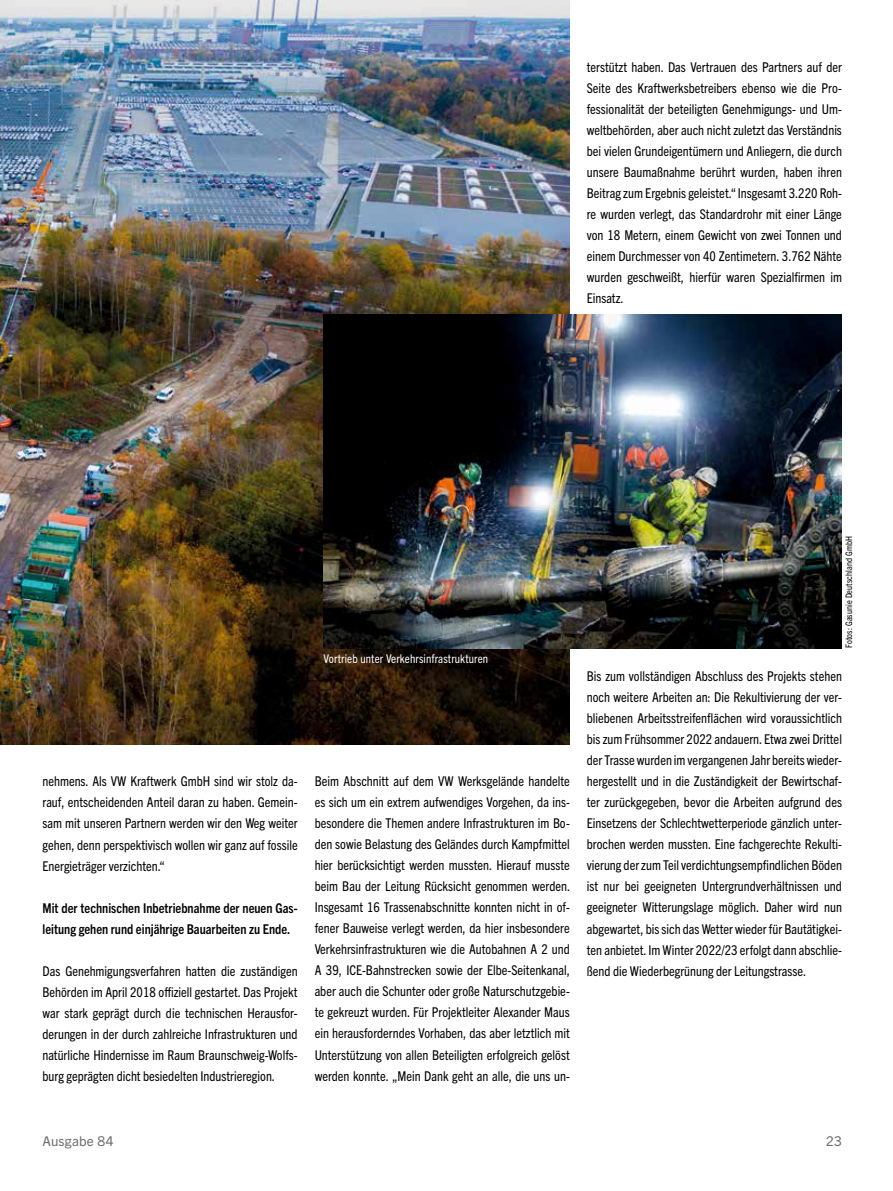
<style>
.page{position:relative;width:893px;height:1191px;background:#fff}
.page>*{position:absolute;margin:0;border:0;box-sizing:border-box;transform-origin:0 0}
.t1{font:condensed 13.5px/21px "Trade Gothic Next LT Pro";color:#000;text-align:justify}
.t2{font:700 condensed 13.5px/21px "Trade Gothic Next LT Pro";color:#000}
.t3{font:13.5px "Trade Gothic Next LT Pro";letter-spacing:.015em;color:#6e6e6e}
.t4{font:condensed 12px "Trade Gothic Next LT Pro";letter-spacing:.01em;color:#fff}
.t5{font:condensed 9px "Trade Gothic Next LT Pro";letter-spacing:.01em;color:#000}
</style>
<div class="page">
<img style="left:0;top:0;width:570px;height:744px">
<img style="left:323px;top:314px;width:519px;height:335px">
<p class="t1" style="left:587px;top:56px;width:257px">terstützt haben. Das Vertrauen des Partners auf der Seite des Kraftwerksbetreibers ebenso wie die Pro&shy;fessionalität der beteiligten Genehmigungs- und Um&shy;weltbehörden, aber auch nicht zuletzt das Verständnis bei vielen Grundeigentümern und Anliegern, die durch unsere Baumaßnahme berührt wurden, haben ihren Beitrag zum Ergebnis geleistet.“ Insgesamt 3.220 Roh&shy;re wurden verlegt, das Standardrohr mit einer Länge von 18 Metern, einem Gewicht von zwei Tonnen und einem Durchmesser von 40 Zentimetern. 3.762 Nähte wurden geschweißt, hierfür waren Spezialfirmen im Einsatz.</p>
<p class="t4" style="left:323px;top:650px;width:166px">Vortrieb unter Verkehrsinfrastrukturen</p>
<p class="t1" style="left:43px;top:770px;width:257px">nehmens. Als VW Kraftwerk GmbH sind wir stolz da&shy;rauf, entscheidenden Anteil daran zu haben. Gemein&shy;sam mit unseren Partnern werden wir den Weg weiter gehen, denn perspektivisch wollen wir ganz auf fossile Energieträger verzichten.“</p>
<p class="t2" style="left:43px;top:896px;width:257px">Mit der technischen Inbetriebnahme der neuen Gas‑ leitung gehen rund einjährige Bauarbeiten zu Ende.</p>
<p class="t1" style="left:43px;top:959px;width:257px">Das Genehmigungsverfahren hatten die zuständigen Behörden im April 2018 offiziell gestartet. Das Projekt war stark geprägt durch die technischen Herausfor&shy;derungen in der durch zahlreiche Infrastrukturen und natürliche Hindernisse im Raum Braunschweig-Wolfs&shy;burg geprägten dicht besiedelten Industrieregion.</p>
<p class="t1" style="left:315px;top:770px;width:257px">Beim Abschnitt auf dem VW Werksgelände handelte es sich um ein extrem aufwendiges Vorgehen, da ins&shy;besondere die Themen andere Infrastrukturen im Bo&shy;den sowie Belastung des Geländes durch Kampfmittel hier berücksichtigt werden mussten. Hierauf musste beim Bau der Leitung Rücksicht genommen werden.<br>Insgesamt 16 Trassenabschnitte konnten nicht in of&shy;fener Bauweise verlegt werden, da hier insbesondere Verkehrsinfrastrukturen wie die Autobahnen A 2 und A 39, ICE-Bahnstrecken sowie der Elbe-Seitenkanal, aber auch die Schunter oder große Naturschutzgebie&shy;te gekreuzt wurden. Für Projektleiter Alexander Maus ein herausforderndes Vorhaben, das aber letztlich mit Unterstützung von allen Beteiligten erfolgreich gelöst werden konnte. „Mein Dank geht an alle, die uns un-</p>
<p class="t5" style="left:843px;top:648px;width:113px;rotate:-90deg">Fotos: Gasunie Deutschland GmbH</p>
<p class="t1" style="left:587px;top:665px;width:257px">Bis zum vollständigen Abschluss des Projekts stehen noch weitere Arbeiten an: Die Rekultivierung der ver&shy;bliebenen Arbeitsstreifenflächen wird voraussichtlich bis zum Frühsommer 2022 andauern. Etwa zwei Drittel der Trasse wurden im vergangenen Jahr bereits wieder&shy;hergestellt und in die Zuständigkeit der Bewirtschaf&shy;ter zurückgegeben, bevor die Arbeiten aufgrund des Einsetzens der Schlechtwetterperiode gänzlich unter&shy;brochen werden mussten. Eine fachgerechte Rekulti&shy;vierung der zum Teil verdichtungsempfindlichen Böden ist nur bei geeigneten Untergrundverhältnissen und geeigneter Witterungslage möglich. Daher wird nun abgewartet, bis sich das Wetter wieder für Bautätigkei&shy;ten anbietet. Im Winter 2022/23 erfolgt dann abschlie&shy;ßend die Wiederbegrünung der Leitungstrasse.</p>
<p class="t3" style="left:43px;top:1131px;width:73px">Ausgabe 84</p>
<p class="t3" style="left:826px;top:1131px;width:17px">23</p>
</div>
